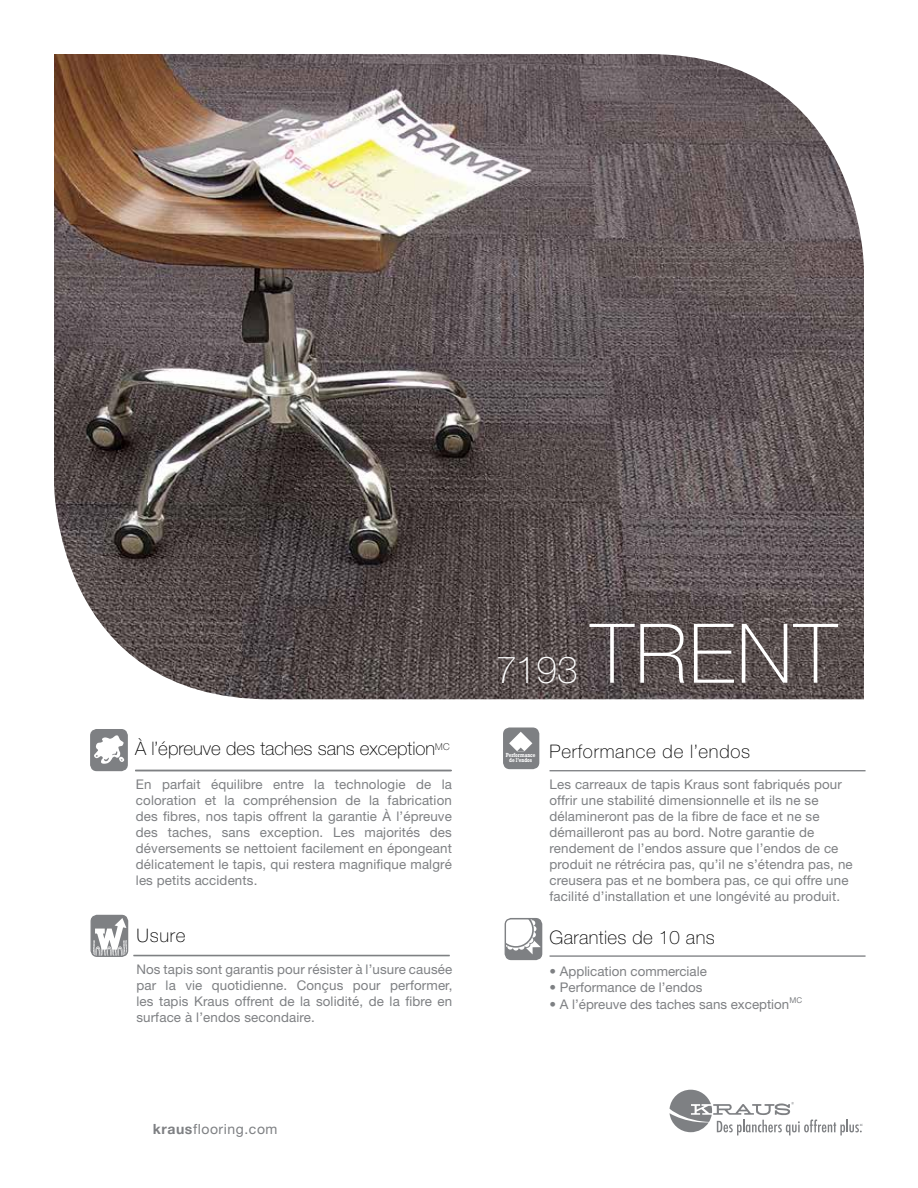
<style>
.page{position:relative;width:918px;height:1188px;background:#fff}
.page>*{position:absolute;margin:0;border:0;box-sizing:border-box;transform-origin:0 0}
.t1{font:100 82.5px "Helvetica Neue";letter-spacing:.02em;color:#fff}
.t2{font:100 18.6px "Helvetica Neue";color:#000}
.t3{font:100 18.6px "Helvetica Neue";letter-spacing:.02em;color:#000}
.t4{font:100 18.6px "Helvetica Neue";letter-spacing:.04em;color:#000}
.t5{font:13.95px "Helvetica Neue";letter-spacing:.04em;color:#7e8083}
.t6{font:13.35px/16px "Helvetica Neue";letter-spacing:.01em;color:#7e8083;text-align:justify}
.t7{font:7.95px "Helvetica Neue";color:#7e8083}
.t8{font:700 6.15px/5.4px "Rockwell";color:#fff;text-align:center;scale:.76 1}
.t9{font:condensed 2.85px "Futura";color:#7e8083}
.s1{font-size:37.5px}
.s2{font-weight:700}
</style>
<div class="page">
<img style="left:54px;top:54px;width:810px;height:645px">
<svg style="left:670px;top:1090px;width:192px;height:45px"></svg>
<hr style="left:136px;top:770px;width:316px;height:1px;background:#7e8083">
<div style="left:91px;top:730px;width:36px;height:41px;background:#7e8083;border-radius:6px"></div>
<svg style="left:94px;top:735px;width:31px;height:29px"></svg>
<div style="left:90px;top:729px;width:38px;height:42px;border:1px solid #7e8083;border-radius:6px"></div>
<hr style="left:135px;top:770px;width:316px;height:1px;background:#7e8083">
<hr style="left:134px;top:955px;width:316px;height:1px;background:#7e8083">
<hr style="left:550px;top:955px;width:316px;height:2px;background:#7e8083">
<div style="left:505px;top:919px;width:37px;height:40px;background:#7e8083;border-radius:6px"></div>
<svg style="left:506px;top:919px;width:35px;height:35px"></svg>
<div style="left:505px;top:918px;width:37px;height:42px;border:1px solid #7e8083;border-radius:6px"></div>
<svg style="left:91px;top:916px;width:36px;height:40px"></svg>
<div style="left:91px;top:915px;width:37px;height:42px;border:1px solid #7e8083;border-radius:6px"></div>
<hr style="left:550px;top:770px;width:316px;height:1px;background:#7e8083">
<div style="left:503px;top:728px;width:36px;height:41px;background:#7e8083;border-radius:7px"></div>
<svg style="left:509px;top:732px;width:23px;height:19px"></svg>
<h2 class="t2" style="left:135px;top:738px;width:316px">À l’épreuve des taches sans exception<sup>MC</sup></h2>
<p class="t6" style="left:136px;top:776px;width:318px">En parfait équilibre entre la technologie de la coloration et la compréhension de la fabrication des fibres, nos tapis offrent la garantie À l’épreuve des taches, sans exception. Les majorités des déversements se nettoient facilement en épongeant délicatement le tapis, qui restera magnifique malgré les petits accidents.</p>
<h2 class="t3" style="left:136px;top:925px;width:51px">Usure</h2>
<p class="t6" style="left:136px;top:961px;width:317px">Nos tapis sont garantis pour résister à l’usure causée par la vie quotidienne. Conçus pour performer, les tapis Kraus offrent de la solidité, de la fibre en surface à l’endos secondaire.</p>
<h1 class="t1" style="left:496px;top:606px;width:342px"><span class="s1">7193</span> TRENT</h1>
<p class="t8" style="left:506px;top:752px;width:40px">Performance de l’endos</p>
<h2 class="t4" style="left:550px;top:740px;width:202px">Performance de l’endos</h2>
<p class="t6" style="left:550px;top:776px;width:305px;text-align:left">Les carreaux de tapis Kraus sont fabriqués pour offrir une stabilité dimensionnelle et ils ne se délamineront pas de la fibre de face et ne se démailleront pas au bord. Notre garantie de rendement de l’endos assure que l’endos de ce produit ne rétrécira pas, qu’il ne s’étendra pas, ne creusera pas et ne bombera pas, ce qui offre une facilité d’installation et une longévité au produit.</p>
<h2 class="t3" style="left:550px;top:926px;width:167px">Garanties de 10 ans</h2>
<p class="t6" style="left:550px;top:963px;width:159px">• Application commerciale</p>
<p class="t6" style="left:550px;top:979px;width:154px">• Performance de l’endos</p>
<p class="t6" style="left:550px;top:996px;width:241px">• A l’épreuve des taches sans exception</p>
<p class="t7" style="left:789px;top:995px;width:15px">MC</p>
<p class="t5" style="left:153px;top:1121px;width:126px"><span class="s2">kraus</span>flooring.com</p>
<p class="t9" style="left:860px;top:1123px;width:4px">MC</p>
</div>
